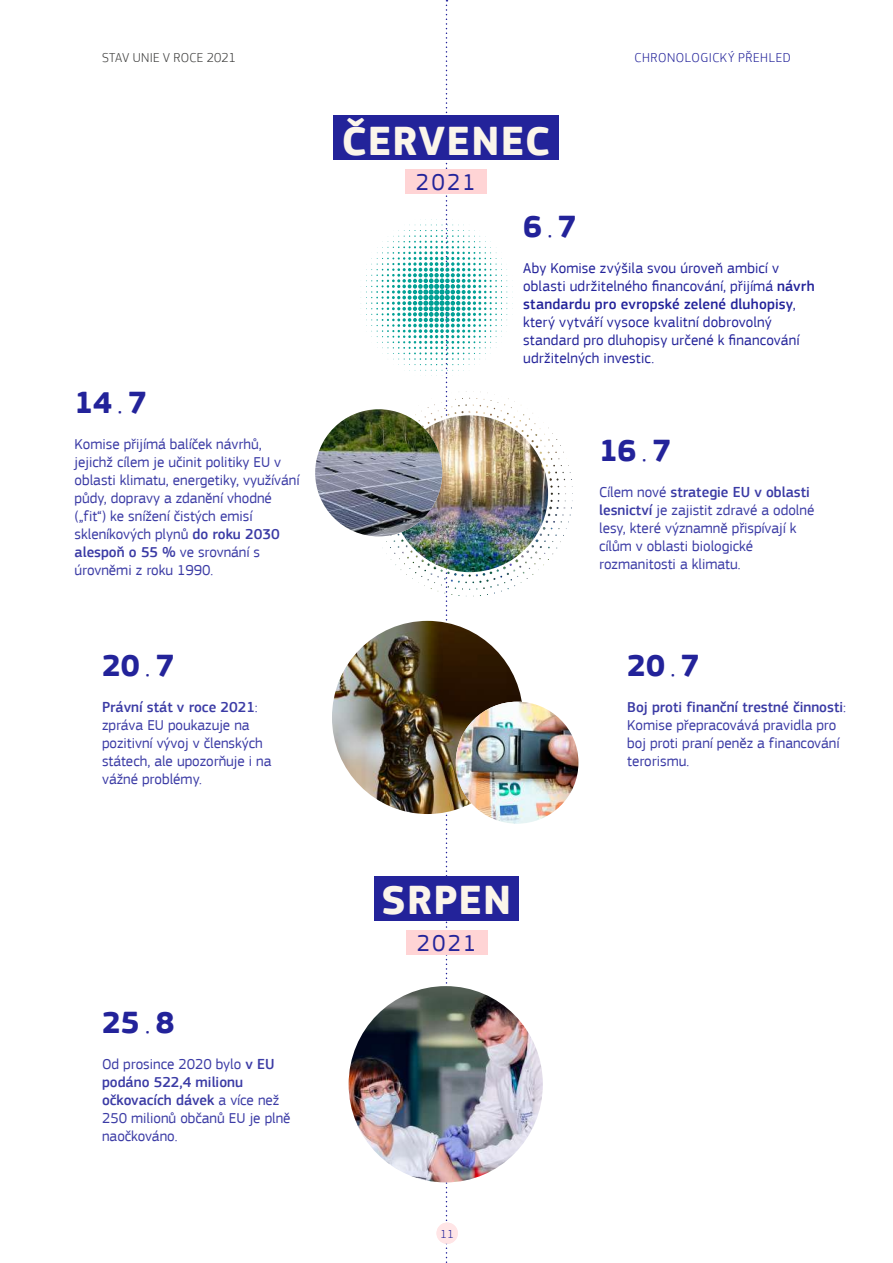
<style>
.page{position:relative;width:893px;height:1263px;background:#fff}
.page>*{position:absolute;margin:0;border:0;box-sizing:border-box;transform-origin:0 0}
.t1{font:700 42px "EC Square Sans Pro";letter-spacing:.03em;color:#fbf5ea}
.t2{font:700 31.65px "EC Square Sans Pro";color:#23239a}
.t3{font:24px "EC Square Sans Pro";letter-spacing:.095em;color:#23239a}
.t4{font:15px/18px "EC Square Sans Pro";color:#3b3ba5}
.t5{font:15px/18px "EC Square Sans Pro";letter-spacing:.01em;color:#23239a}
.t6{font:300 13.5px "EC Square Sans Pro";letter-spacing:.045em;color:#23239a}
.t7{font:300 13.5px "EC Square Sans Pro";letter-spacing:.015em;color:#3c3c3b}
.t8{font:300 12.15px "EC Square Sans Pro";color:#23239a}
.s1{font-weight:300}
.s2{font-weight:500}
</style>
<div class="page">
<img style="left:391px;top:415px;width:157px;height:157px;border-radius:78px">
<img style="left:332px;top:648px;width:190px;height:139px">
<img style="left:456px;top:702px;width:122px;height:122px;border-radius:61px">
<img style="left:349px;top:1012px;width:194px;height:144px">
<div style="left:333px;top:115px;width:225px;height:45px;background:#23239a"></div>
<div style="left:374px;top:876px;width:145px;height:44px;background:#23239a"></div>
<img style="left:315px;top:409px;width:127px;height:127px;border-radius:64px">
<img style="left:361px;top:0;width:151px;height:1263px">
<div style="left:437px;top:1222px;width:21px;height:22px;background:#ffe5e6;border-radius:50%"></div>
<p class="t7" style="left:102px;top:50px;width:136px">STAV UNIE V ROCE 2021</p>
<p class="t6" style="left:634px;top:50px;width:158px">CHRONOLOGICKÝ PŘEHLED</p>
<h1 class="t1" style="left:342px;top:116px;width:210px">ČERVENEC</h1>
<h3 class="t3" style="left:416px;top:169px;width:61px">2021</h3>
<h2 class="t2" style="left:523px;top:208px;width:55px">6 <span class="s1">.</span> 7</h2>
<p class="t5" style="left:523px;top:260px;width:293px">Aby Komise zvýšila svou úroveň ambicí v oblasti udržitelného financování, přijímá <span class="s2">návrh standardu pro evropské zelené dluhopisy</span>, který vytváří vysoce kvalitní dobrovolný standard pro dluhopisy určené k financování udržitelných investic.</p>
<h2 class="t2" style="left:75px;top:383px;width:74px">14 <span class="s1">.</span> 7</h2>
<p class="t4" style="left:75px;top:435px;width:226px">Komise přijímá balíček návrhů, jejichž cílem je učinit politiky EU v oblasti klimatu, energetiky, využívání půdy, dopravy a zdanění vhodné („fit“) ke snížení čistých emisí skleníkových plynů <span class="s2">do roku 2030 alespoň o 55 %</span> ve srovnání s úrovněmi z roku 1990.</p>
<h2 class="t2" style="left:599px;top:431px;width:74px">16 <span class="s1">.</span> 7</h2>
<p class="t4" style="left:599px;top:483px;width:217px">Cílem nové <span class="s2">strategie EU v oblasti lesnictví</span> je zajistit zdravé a odolné lesy, které významně přispívají k cílům v oblasti biologické rozmanitosti a klimatu.</p>
<h2 class="t2" style="left:102px;top:647px;width:74px">20 <span class="s1">.</span> 7</h2>
<p class="t4" style="left:102px;top:698px;width:171px"><span class="s2">Právní stát v roce 2021</span>: zpráva EU poukazuje na pozitivní vývoj v členských státech, ale upozorňuje i na vážné problémy.</p>
<h2 class="t2" style="left:102px;top:1004px;width:74px">25 <span class="s1">.</span> 8</h2>
<p class="t4" style="left:102px;top:1055px;width:190px">Od prosince 2020 bylo <span class="s2">v EU podáno 522,4 milionu očkovacích dávek</span> a více než<br>250 milionů občanů EU je plně naočkováno.</p>
<h1 class="t1" style="left:382px;top:875px;width:131px">SRPEN</h1>
<h3 class="t3" style="left:417px;top:929px;width:61px">2021</h3>
<p class="t8" style="left:440px;top:1227px;width:15px">11</p>
<h2 class="t2" style="left:627px;top:647px;width:74px">20 <span class="s1">.</span> 7</h2>
<p class="t4" style="left:627px;top:698px;width:220px"><span class="s2">Boj proti finanční trestné činnosti</span>:<br>Komise přepracovává pravidla pro boj proti praní peněz a financování terorismu.</p>
</div>
